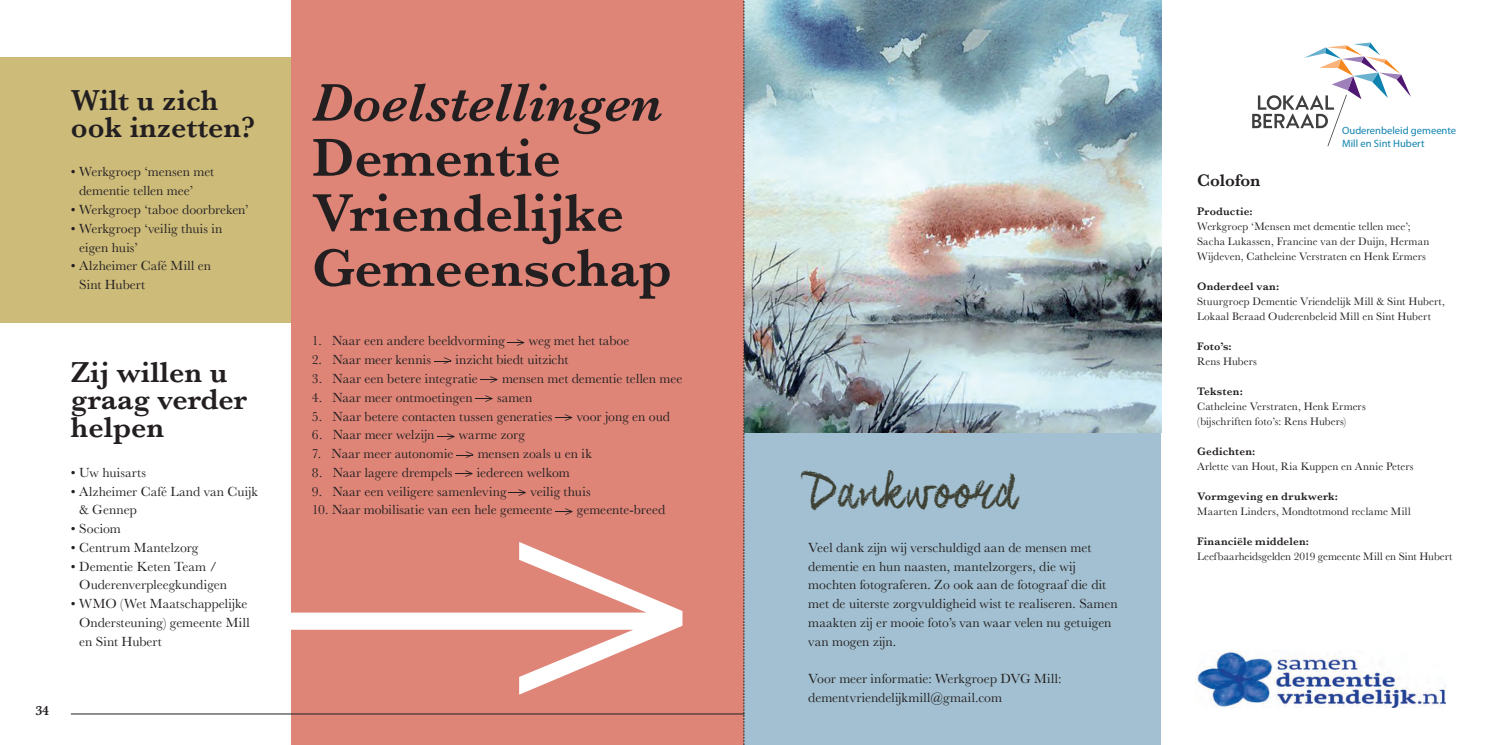
<style>
.page{position:relative;width:1489px;height:745px;background:#fff}
.page>*{position:absolute;margin:0;border:0;box-sizing:border-box;transform-origin:0 0}
.t1{font:600 55px/55px "Baskerville";color:#231f20}
.t2{font:italic 600 55px "Baskerville";color:#231f20}
.t3{font:45px "Coalhand Luke";color:#3f4134}
.t4{font:600 30px/27.5px "Baskerville";color:#231f20}
.t5{font:600 17.5px "Baskerville";letter-spacing:-.01em;color:#231f20}
.t6{font:13.75px/18.8px "Baskerville";color:#231f20}
.t7{font:600 13.75px "Baskerville";color:#231f20}
.t8{font:11.25px/15px "Baskerville";letter-spacing:.005em;color:#231f20}
.t9{font:600 11.25px "Baskerville";letter-spacing:.02em;color:#231f20}
.t10{font:10.62px/12.8px "Myriad Pro";color:#1082af}
.s1{font-size:10.25px}
</style>
<div class="page">
<div style="left:291px;top:0;width:453px;height:744px;background:#de8578"></div>
<div style="left:0;top:57px;width:291px;height:265px;background:#cdbb7a"></div>
<div style="left:744px;top:0;width:416px;height:744px;background:#a2c0d1"></div>
<svg style="left:1252px;top:43px;width:159px;height:104px"></svg>
<div style="left:1342px;top:126px;width:113px;height:10px;background:#fff"></div>
<div style="left:1342px;top:139px;width:81px;height:8px;background:#fff"></div>
<img style="left:744px;top:0;width:417px;height:432px">
<svg style="left:291px;top:542px;width:391px;height:152px"></svg>
<hr style="left:71px;top:713px;width:673px;height:1px;background:#231f20">
<img style="left:1195px;top:650px;width:250px;height:56px">
<svg style="left:743px;top:1px;width:1px;height:743px"></svg>
<h3 class="t4" style="left:71px;top:86px;width:185px">Wilt u zich ook inzetten?</h3>
<p class="t6" style="left:79px;top:163px;width:136px;text-indent:-8px">• Werkgroep ‘mensen met dementie tellen mee’</p>
<p class="t6" style="left:71px;top:200px;width:179px">• Werkgroep ‘taboe doorbreken’</p>
<p class="t6" style="left:79px;top:219px;width:145px;text-indent:-8px">• Werkgroep ‘veilig thuis in eigen huis’</p>
<p class="t6" style="left:79px;top:256px;width:133px;text-indent:-8px">• Alzheimer Café Mill en<br>Sint Hubert</p>
<h3 class="t4" style="left:71px;top:358px;width:178px">Zij willen u graag verder helpen</h3>
<p class="t6" style="left:71px;top:463px;width:77px">• Uw huisarts</p>
<p class="t6" style="left:79px;top:481px;width:180px;text-indent:-8px">• Alzheimer Café Land van Cuijk &amp; Gennep</p>
<p class="t6" style="left:71px;top:519px;width:51px">• Sociom</p>
<p class="t6" style="left:71px;top:538px;width:129px">• Centrum Mantelzorg</p>
<p class="t6" style="left:79px;top:556px;width:149px;text-indent:-8px">• Dementie Keten Team /<br>Ouderenverpleegkundigen</p>
<p class="t6" style="left:79px;top:594px;width:172px;text-indent:-8px">• WMO (Wet Maatschappelijke<br>Ondersteuning) gemeente Mill en Sint Hubert</p>
<p class="t7" style="left:35px;top:700px;width:15px">34</p>
<h1 class="t2" style="left:312px;top:65px;width:352px">Doelstellingen</h1>
<h1 class="t1" style="left:312px;top:130px;width:361px">Dementie<br>Vriendelijke<br>Gemeenschap</h1>
<p class="t6" style="left:312px;top:331px;width:319px">1. Naar een andere beeldvorming<span class="s1">-</span>&gt; weg met het taboe</p>
<p class="t6" style="left:312px;top:350px;width:258px">2. Naar meer kennis<span class="s1">-</span>&gt; inzicht biedt uitzicht</p>
<p class="t6" style="left:312px;top:369px;width:372px">3. Naar een betere integratie<span class="s1">-</span>&gt; mensen met dementie tellen mee</p>
<p class="t6" style="left:312px;top:388px;width:222px">4. Naar meer ontmoetingen<span class="s1">-</span>&gt; samen</p>
<p class="t6" style="left:312px;top:406px;width:359px">5. Naar betere contacten tussen generaties<span class="s1">-</span>&gt; voor jong en oud</p>
<p class="t6" style="left:312px;top:425px;width:214px">6. Naar meer welzijn<span class="s1">-</span>&gt; warme zorg</p>
<p class="t6" style="left:312px;top:444px;width:281px">7. Naar meer autonomie<span class="s1">-</span>&gt; mensen zoals u en ik</p>
<p class="t6" style="left:312px;top:463px;width:259px">8. Naar lagere drempels<span class="s1">-</span>&gt; iedereen welkom</p>
<p class="t6" style="left:312px;top:481px;width:280px">9. Naar een veiligere samenleving<span class="s1">-</span>&gt; veilig thuis</p>
<p class="t6" style="left:312px;top:500px;width:355px">10. Naar mobilisatie van een hele gemeente<span class="s1">-</span>&gt; gemeente-breed</p>
<h2 class="t3" style="left:808px;top:465px;width:210px">Dankwoord</h2>
<p class="t6" style="left:808px;top:538px;width:311px">Veel dank zijn wij verschuldigd aan de mensen met dementie en hun naasten, mantelzorgers, die wij mochten fotograferen. Zo ook aan de fotograaf die dit met de uiterste zorgvuldigheid wist te realiseren. Samen maakten zij er mooie foto’s van waar velen nu getuigen van mogen zijn.</p>
<p class="t6" style="left:808px;top:669px;width:255px">Voor meer informatie: Werkgroep DVG Mill: dementvriendelijkmill@gmail.com</p>
<p class="t10" style="left:1341px;top:124px;width:115px">Ouderenbeleid gemeente<br>Mill en Sint Hubert</p>
<p class="t5" style="left:1196px;top:168px;width:65px">Colofon</p>
<p class="t9" style="left:1196px;top:203px;width:57px">Productie:</p>
<p class="t8" style="left:1196px;top:219px;width:234px">Werkgroep ‘Mensen met dementie tellen mee’;<br>Sacha Lukassen, Francine van der Duijn, Herman<br>Wijdeven, Catheleine Verstraten en Henk Ermers</p>
<p class="t9" style="left:1196px;top:278px;width:84px">Onderdeel van:</p>
<p class="t8" style="left:1196px;top:294px;width:249px">Stuurgroep Dementie Vriendelijk Mill &amp; Sint Hubert,<br>Lokaal Beraad Ouderenbeleid Mill en Sint Hubert</p>
<p class="t9" style="left:1196px;top:338px;width:36px">Foto’s:</p>
<p class="t8" style="left:1196px;top:354px;width:61px">Rens Hubers</p>
<p class="t9" style="left:1196px;top:383px;width:47px">Teksten:</p>
<p class="t8" style="left:1196px;top:399px;width:170px">Catheleine Verstraten, Henk Ermers (bijschriften foto’s: Rens Hubers)</p>
<p class="t9" style="left:1196px;top:443px;width:60px">Gedichten:</p>
<p class="t8" style="left:1196px;top:459px;width:218px">Arlette van Hout, Ria Kuppen en Annie Peters</p>
<p class="t9" style="left:1196px;top:488px;width:142px">Vormgeving en drukwerk:</p>
<p class="t8" style="left:1196px;top:504px;width:215px">Maarten Linders, Mondtotmond reclame Mill</p>
<p class="t9" style="left:1196px;top:533px;width:113px">Financiële middelen:</p>
<p class="t8" style="left:1196px;top:549px;width:257px">Leefbaarheidsgelden 2019 gemeente Mill en Sint Hubert</p>
</div>
